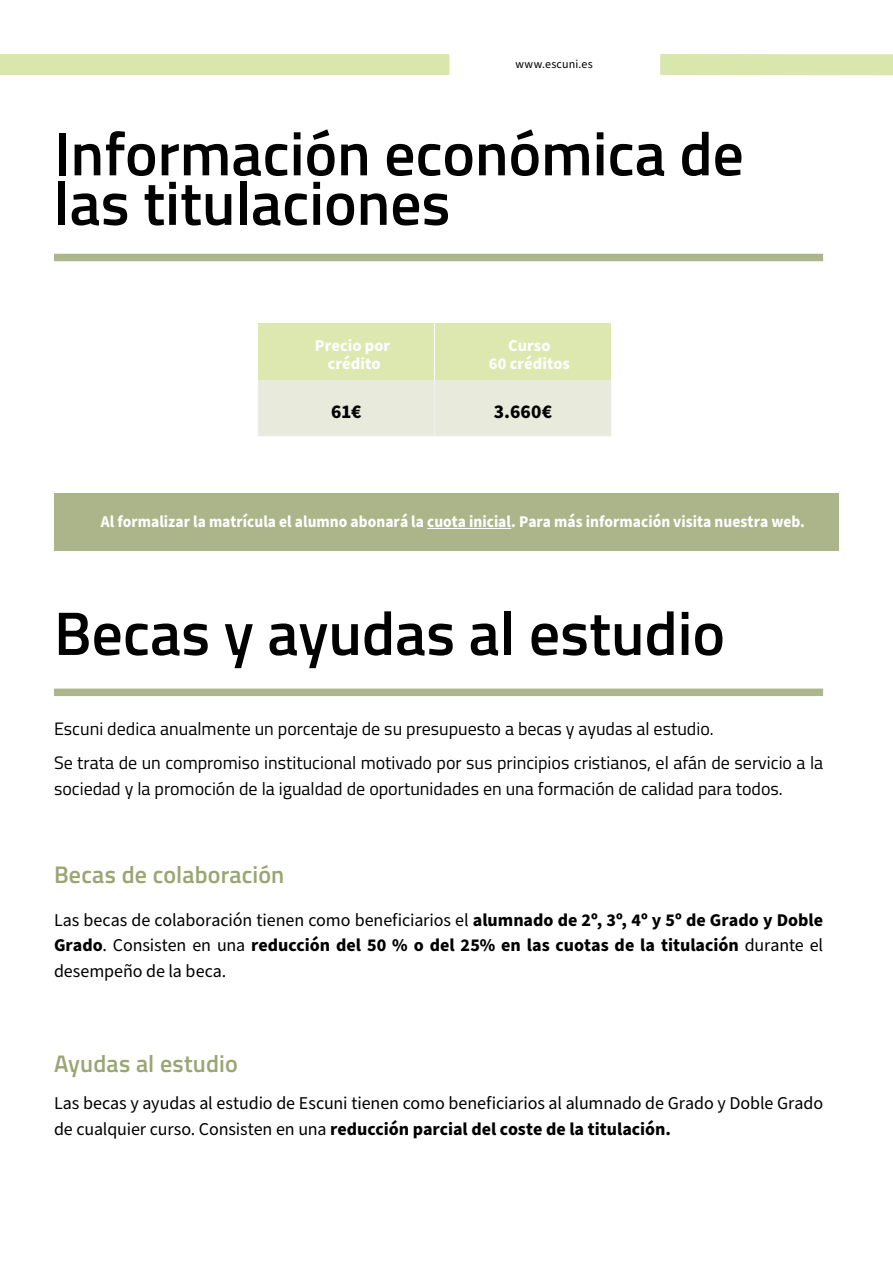
<style>
.page{position:relative;width:893px;height:1263px;background:#fff}
.page>*{position:absolute;margin:0;border:0;box-sizing:border-box;transform-origin:0 0}
.t1{font:600 61.5px/49.5px "Titillium Web";color:#000}
.t2{font:600 24px "Titillium Web";letter-spacing:.005em;color:#9aa573}
.t3{font:700 19.5px "Source Sans Pro";color:#000}
.t4{font:18px/25.5px "Source Sans Pro";letter-spacing:-.005em;color:#000;text-align:justify}
.t5{font:18px/34px "Titillium Web";color:#000}
.t6{font:700 16.5px "Source Sans Pro";letter-spacing:.005em;color:#fff;scale:.94 1}
.t7{font:700 16.5px/17.5px "Source Sans Pro";letter-spacing:.005em;color:#fff;text-align:center}
.t8{font:12px "Source Sans Pro";letter-spacing:.02em;color:#000}
.s1{font-weight:700}
</style>
<div class="page">
<div style="left:0;top:54px;width:54px;height:21px;background:#dae7ac"></div>
<div style="left:54px;top:54px;width:395px;height:21px;background:#dae7ac"></div>
<div style="left:660px;top:54px;width:233px;height:21px;background:#dae7ac"></div>
<div style="left:54px;top:688px;width:769px;height:8px;background:#acb58c"></div>
<div style="left:259px;top:323px;width:175px;height:57px;background:#dce8b0"></div>
<div style="left:259px;top:380px;width:175px;height:55px;background:#e8eadc"></div>
<hr style="left:258px;top:380px;width:1px;height:55px;background:#eaeae7">
<hr style="left:258px;top:435px;width:176px;height:1px;background:#eaeae7">
<hr style="left:433px;top:380px;width:1px;height:55px;background:#eaeae7">
<div style="left:54px;top:254px;width:769px;height:7px;background:#acb58c"></div>
<div style="left:435px;top:323px;width:176px;height:57px;background:#dce8b0"></div>
<div style="left:435px;top:380px;width:176px;height:55px;background:#e8eadc"></div>
<hr style="left:434px;top:380px;width:2px;height:55px;background:#eaeae7">
<hr style="left:434px;top:435px;width:177px;height:1px;background:#eaeae7">
<hr style="left:610px;top:380px;width:1px;height:55px;background:#eaeae7">
<div style="left:54px;top:493px;width:785px;height:58px;background:#acb589"></div>
<hr style="left:427px;top:528px;width:84px;height:1px;background:#fff">
<p class="t8" style="left:516px;top:56px;width:79px">www.escuni.es</p>
<h1 class="t1" style="left:54px;top:126px;width:691px">Información económica de las titulaciones</h1>
<p class="t7" style="left:315px;top:337px;width:77px">Precio por crédito</p>
<p class="t3" style="left:331px;top:398px;width:32px">61€</p>
<p class="t7" style="left:489px;top:337px;width:83px">Curso<br>60 créditos</p>
<p class="t3" style="left:494px;top:398px;width:60px">3.660€</p>
<p class="t6" style="left:101px;top:510px;width:751px">Al formalizar la matrícula el alumno abonará la cuota inicial. Para más información visita nuestra web.</p>
<h1 class="t1" style="left:54px;top:605px;width:673px">Becas y ayudas al estudio</h1>
<p class="t5" style="left:54px;top:711px;width:771px">Escuni dedica anualmente un porcentaje de su presupuesto a becas y ayudas al estudio.<br>Se trata de un compromiso institucional motivado por sus principios cristianos, el afán de servicio a la</p>
<p class="t5" style="left:54px;top:771px;width:730px">sociedad y la promoción de la igualdad de oportunidades en una formación de calidad para todos.</p>
<h2 class="t2" style="left:54px;top:857px;width:232px">Becas de colaboración</h2>
<p class="t4" style="left:54px;top:908px;width:771px">Las becas de colaboración tienen como beneficiarios el <span class="s1">alumnado de 2º, 3º, 4º y 5º de Grado y Doble Grado</span>. Consisten en una <span class="s1">reducción del 50 % o del 25% en las cuotas de la titulación</span> durante el desempeño de la beca.</p>
<h2 class="t2" style="left:54px;top:1046px;width:185px">Ayudas al estudio</h2>
<p class="t4" style="left:54px;top:1091px;width:771px">Las becas y ayudas al estudio de Escuni tienen como beneficiarios al alumnado de Grado y Doble Grado de cualquier curso. Consisten en una <span class="s1">reducción parcial del coste de la titulación.</span></p>
</div>
